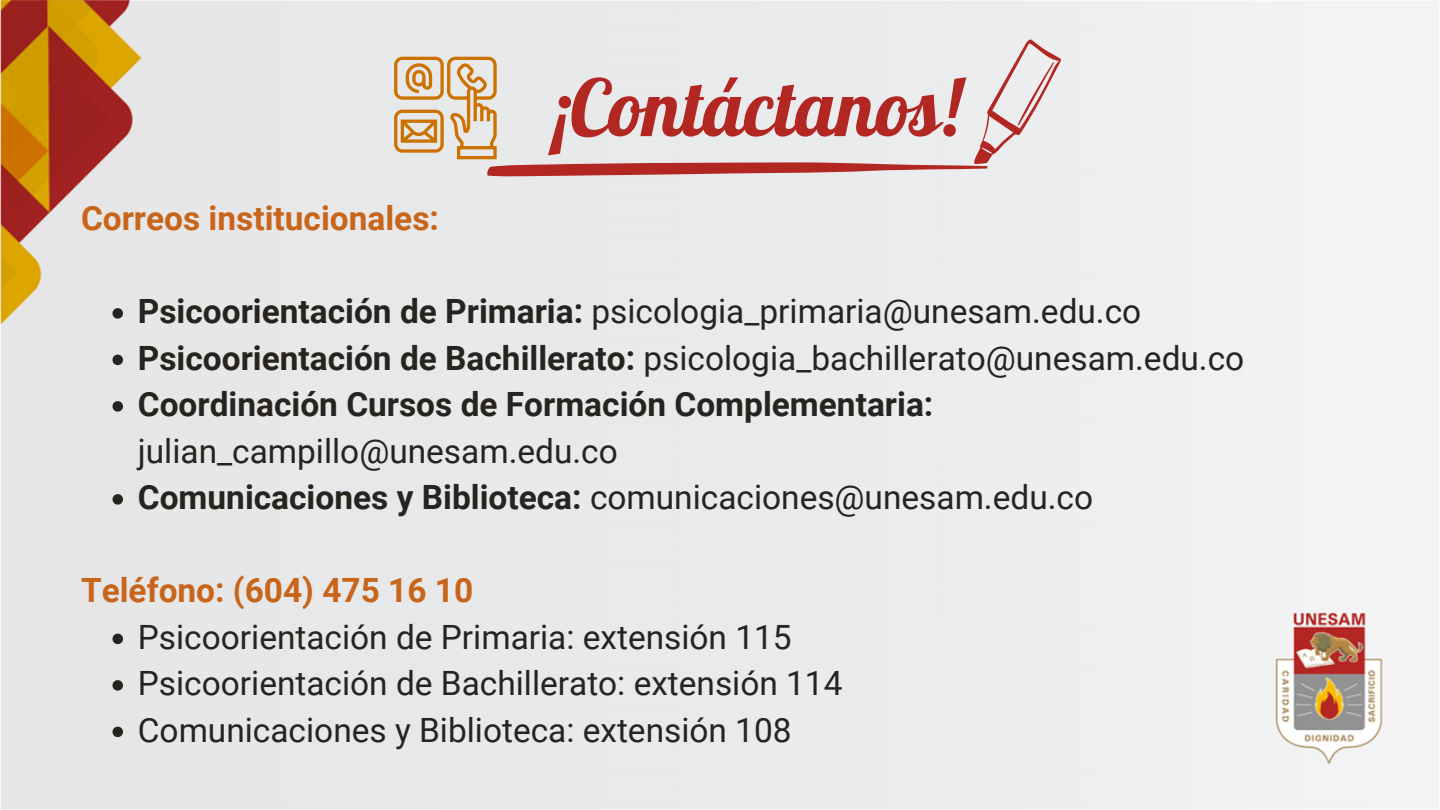
<style>
.page{position:relative;width:1440px;height:810px;background:#fff}
.page>*{position:absolute;margin:0;border:0;box-sizing:border-box;transform-origin:0 0}
.t1{font:78.3px "Lobster";color:#b32723}
.t2{font:33.4px/46.5px "Roboto";color:#27231f}
.t3{font:700 33.4px/46.5px "Roboto";color:#27231f}
.t4{font:700 33.4px "Roboto";color:#c8651b}
.s1{font-weight:400}
.s2{font-weight:700}
</style>
<div class="page">
<img style="left:0;top:0;width:1439px;height:810px">
<svg style="left:112px;top:308px;width:11px;height:11px"></svg>
<svg style="left:112px;top:355px;width:11px;height:10px"></svg>
<svg style="left:112px;top:401px;width:11px;height:11px"></svg>
<svg style="left:112px;top:494px;width:11px;height:11px"></svg>
<svg style="left:112px;top:634px;width:11px;height:10px"></svg>
<svg style="left:112px;top:680px;width:11px;height:11px"></svg>
<svg style="left:112px;top:727px;width:11px;height:10px"></svg>
<svg style="left:394px;top:39px;width:668px;height:138px;background:#e4d7d4"></svg>
<p class="t4" style="left:81px;top:199px;width:360px">Correos institucionales:</p>
<h1 class="t1" style="left:553px;top:58px;width:410px">¡Contáctanos!</h1>
<p class="t3" style="left:138px;top:288px;width:1108px">Psicoorientación de Primaria: <span class="s1">psicologia_primaria@unesam.edu.co<br></span>Psicoorientación de Bachillerato: <span class="s1">psicologia_bachillerato@unesam.edu.co<br></span>Coordinación Cursos de Formación Complementaria:</p>
<p class="t2" style="left:138px;top:428px;width:957px">julian_campillo@unesam.edu.co<br><span class="s2">Comunicaciones y Biblioteca:</span> comunicaciones@unesam.edu.co</p>
<p class="t4" style="left:81px;top:571px;width:394px">Teléfono: (604) 475 16 10</p>
<p class="t2" style="left:138px;top:614px;width:706px">Psicoorientación de Primaria: extensión 115<br>Psicoorientación de Bachillerato: extensión 114<br>Comunicaciones y Biblioteca: extensión 108</p>
</div>
